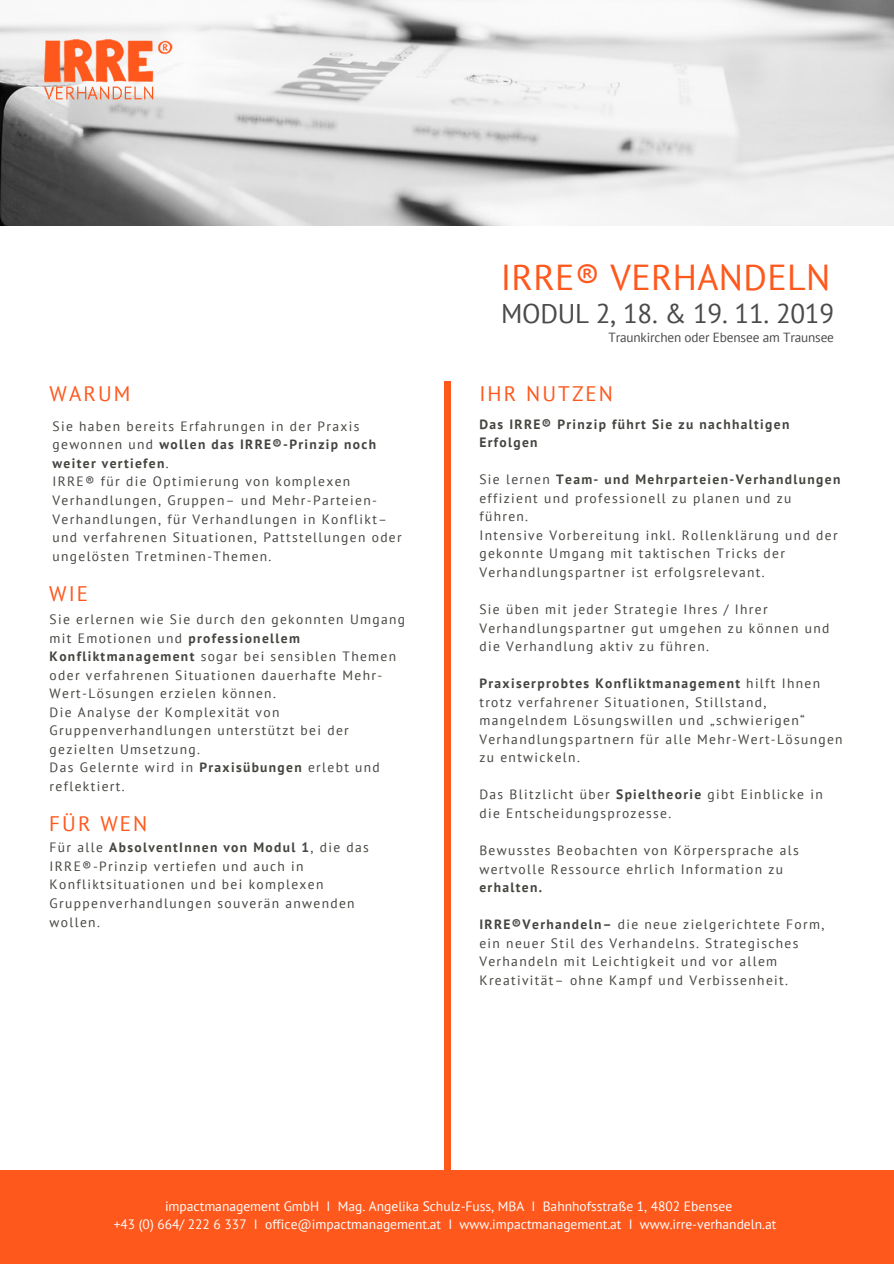
<style>
.page{position:relative;width:894px;height:1264px;background:#fff}
.page>*{position:absolute;margin:0;border:0;box-sizing:border-box;transform-origin:0 0}
.t1{font:36px "PT Sans";letter-spacing:.01em;color:#fe581c}
.t2{font:27px "PT Sans";letter-spacing:-.01em;color:#4a4a4a}
.t3{font:21px "PT Sans";letter-spacing:.1em;color:#fe581c}
.t4{font:13.5px/18.6px "PT Sans";letter-spacing:.1em;color:#444440}
.t5{font:13.5px/18px "PT Sans";color:#fff;text-align:center}
.t6{font:700 13.5px/18.6px "PT Sans";letter-spacing:.1em;color:#444440}
.t7{font:13.2px "PT Sans";letter-spacing:-.01em;color:#4a4a4a}
.s1{font-weight:700}
</style>
<div class="page">
<img style="left:0;top:0;width:893px;height:225px">
<div style="left:0;top:1170px;width:893px;height:93px;background:#fe581c"></div>
<div style="left:443px;top:381px;width:7px;height:810px;background:#fe581c"></div>
<img style="left:44px;top:40px;width:154px;height:59px">
<h3 class="t3" style="left:50px;top:379px;width:82px">WARUM</h3>
<p class="t4" style="left:52px;top:416px;width:350px">Sie haben bereits Erfahrungen in der Praxis gewonnen und <span class="s1">wollen das IRRE®-Prinzip noch weiter vertiefen</span>.<br>IRRE® für die Optimierung von komplexen Verhandlungen, Gruppen– und Mehr-Parteien-Verhandlungen, für Verhandlungen in Konflikt– und verfahrenen Situationen, Pattstellungen oder ungelösten Tretminen-Themen.</p>
<h3 class="t3" style="left:49px;top:579px;width:40px">WIE</h3>
<p class="t4" style="left:50px;top:609px;width:357px">Sie erlernen wie Sie durch den gekonnten Umgang mit Emotionen und <span class="s1">professionellem Konfliktmanagement</span> sogar bei sensiblen Themen oder verfahrenen Situationen dauerhafte Mehr-Wert-Lösungen erzielen können.<br>Die Analyse der Komplexität von Gruppenverhandlungen unterstützt bei der gezielten Umsetzung.<br>Das Gelernte wird in <span class="s1">Praxisübungen</span> erlebt und reflektiert.</p>
<h3 class="t3" style="left:49px;top:809px;width:100px">FÜR WEN</h3>
<p class="t4" style="left:50px;top:838px;width:320px">Für alle <span class="s1">AbsolventInnen von Modul 1</span>, die das IRRE®-Prinzip vertiefen und auch in Konfliktsituationen und bei komplexen Gruppenverhandlungen souverän anwenden wollen.</p>
<h1 class="t1" style="left:500px;top:253px;width:331px">IRRE® VERHANDELN</h1>
<h2 class="t2" style="left:501px;top:296px;width:334px">MODUL 2, 18. &amp; 19. 11. 2019</h2>
<p class="t7" style="left:608px;top:329px;width:227px">Traunkirchen oder Ebensee am Traunsee</p>
<h3 class="t3" style="left:479px;top:379px;width:135px">IHR NUTZEN</h3>
<p class="t6" style="left:479px;top:414px;width:311px">Das IRRE® Prinzip führt Sie zu nachhaltigen<br>Erfolgen</p>
<p class="t4" style="left:479px;top:470px;width:362px">Sie lernen <span class="s1">Team- und Mehrparteien-Verhandlungen </span>effizient und professionell zu planen und zu führen.<br>Intensive Vorbereitung inkl. Rollenklärung und der gekonnte Umgang mit taktischen Tricks der Verhandlungspartner ist erfolgsrelevant.</p>
<p class="t4" style="left:479px;top:599px;width:351px">Sie üben mit jeder Strategie Ihres / Ihrer<br>Verhandlungspartner gut umgehen zu können und die Verhandlung aktiv zu führen.</p>
<p class="t4" style="left:479px;top:674px;width:364px"><span class="s1">Praxiserprobtes Konfliktmanagement</span> hilft Ihnen trotz verfahrener Situationen, Stillstand, mangelndem Lösungswillen und „schwierigen“ Verhandlungspartnern für alle Mehr-Wert-Lösungen zu entwickeln.</p>
<p class="t4" style="left:479px;top:785px;width:345px">Das Blitzlicht über <span class="s1">Spieltheorie</span> gibt Einblicke in die Entscheidungsprozesse.</p>
<p class="t4" style="left:479px;top:840px;width:321px">Bewusstes Beobachten von Körpersprache als wertvolle Ressource ehrlich Information zu</p>
<p class="t6" style="left:479px;top:877px;width:64px">erhalten.</p>
<p class="t4" style="left:479px;top:914px;width:346px"><span class="s1">IRRE®Verhandeln–</span> die neue zielgerichtete Form, ein neuer Stil des Verhandelns. Strategisches Verhandeln mit Leichtigkeit und vor allem Kreativität– ohne Kampf und Verbissenheit.</p>
<p class="t5" style="left:114px;top:1196px;width:664px">impactmanagement GmbH I Mag. Angelika Schulz-Fuss, MBA I Bahnhofsstraße 1, 4802 Ebensee<br>+43 (0) 664/ 222 6 337 I office@impactmanagement.at I www.impactmanagement.at I www.irre-verhandeln.at</p>
</div>
